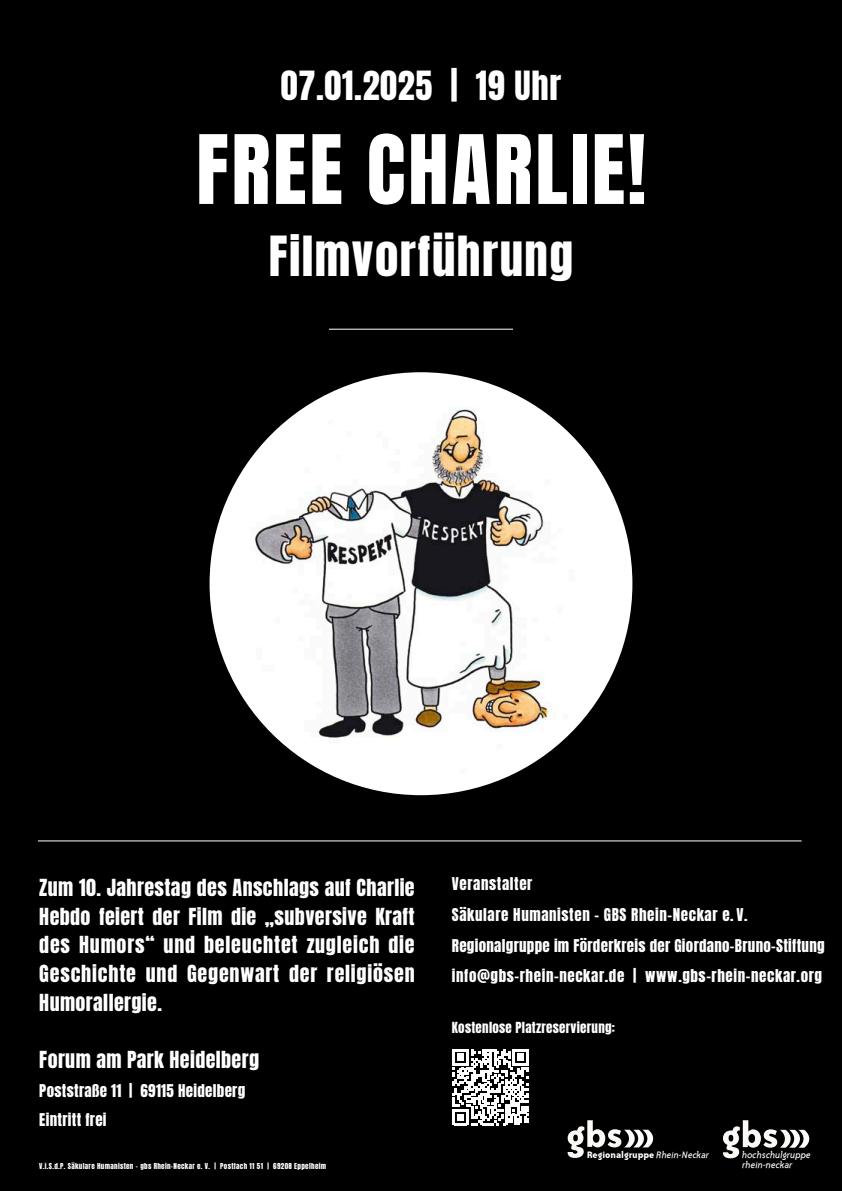
<style>
.page{position:relative;width:842px;height:1191px;background:#000}
.page>*{position:absolute;margin:0;border:0;box-sizing:border-box;transform-origin:0 0}
.Kapitel{font:81.2px "Anton";letter-spacing:.035em;color:#fff}
.Kapitel-2{font:47px "Anton";letter-spacing:.03em;color:#fff}
.Kapitel-3{font:34.2px "Anton";letter-spacing:.02em;color:#fff}
.Kapitel-4{font:20px/28.7px "Anton";letter-spacing:.02em;color:#fff;text-align:justify}
.Kapitel-5{font:15px "Anton";letter-spacing:.04em;color:#fff}
.Kapitel-6{font:15px "Anton";letter-spacing:.02em;color:#fff}
.Kapitel-7{font:13px "Anton";letter-spacing:.02em;color:#fff}
.t1{font:italic 10.7px/9.8px "Bailey Sans ITCTT Book";color:#fff}
.t2{font:10.6px "Bailey Sans ITCTT Bold";color:#fff}
.Kapitel-8{font:7px "Anton";letter-spacing:.05em;color:#fff}
.s1{font-family:"Bailey Sans ITCTT Book";font-style:italic}
</style>
<div class="page">
<img style="left:210px;top:372px;width:422px;height:423px;border-radius:211px">
<svg style="left:452px;top:1049px;width:77px;height:76px"></svg>
<hr style="left:329px;top:329px;width:184px;height:1px;background:#fff">
<hr style="left:38px;top:840px;width:764px;height:1px;background:#fff">
<svg style="left:568px;top:1120px;width:86px;height:38px"></svg>
<svg style="left:723px;top:1120px;width:87px;height:38px"></svg>
<p class="Kapitel-3" style="left:281px;top:68px;width:282px">07.01.2025 | 19 Uhr</p>
<p class="Kapitel" style="left:196px;top:128px;width:451px">FREE CHARLIE!</p>
<p class="Kapitel-2" style="left:269px;top:232px;width:306px">Filmvorführung</p>
<p class="Kapitel-4" style="left:39px;top:874px;width:377px">Zum 10. Jahrestag des Anschlags auf Charlie Hebdo feiert der Film die „subversive Kraft des Humors“ und beleuchtet zugleich die Geschichte und Gegenwart der religiösen Humorallergie.</p>
<p class="Kapitel-4" style="left:39px;top:1047px;width:221px">Forum am Park Heidelberg</p>
<p class="Kapitel-6" style="left:39px;top:1083px;width:207px">Poststraße 11 | 69115 Heidelberg</p>
<p class="Kapitel-6" style="left:39px;top:1111px;width:69px">Eintritt frei</p>
<p class="Kapitel-8" style="left:39px;top:1162px;width:288px">V.i.S.d.P. Säkulare Humanisten - gbs Rhein-Neckar e. V. | Postfach 11 51 | 69208 Eppelheim</p>
<p class="Kapitel-5" style="left:452px;top:876px;width:82px">Veranstalter</p>
<p class="Kapitel-5" style="left:452px;top:907px;width:297px">Säkulare Humanisten – GBS Rhein-Neckar e. V.</p>
<p class="Kapitel-6" style="left:452px;top:937px;width:374px">Regionalgruppe im Förderkreis der Giordano-Bruno-Stiftung</p>
<p class="Kapitel-5" style="left:452px;top:968px;width:372px">info@gbs-rhein-neckar.de | www.gbs-rhein-neckar.org</p>
<p class="Kapitel-7" style="left:452px;top:1021px;width:165px">Kostenlose Platzreservierung:</p>
<p class="t2" style="left:587px;top:1149px;width:124px">Regionalgruppe <span class="s1">Rhein-Neckar</span></p>
<p class="t1" style="left:742px;top:1150px;width:70px">hochschulgruppe rhein-neckar</p>
</div>
